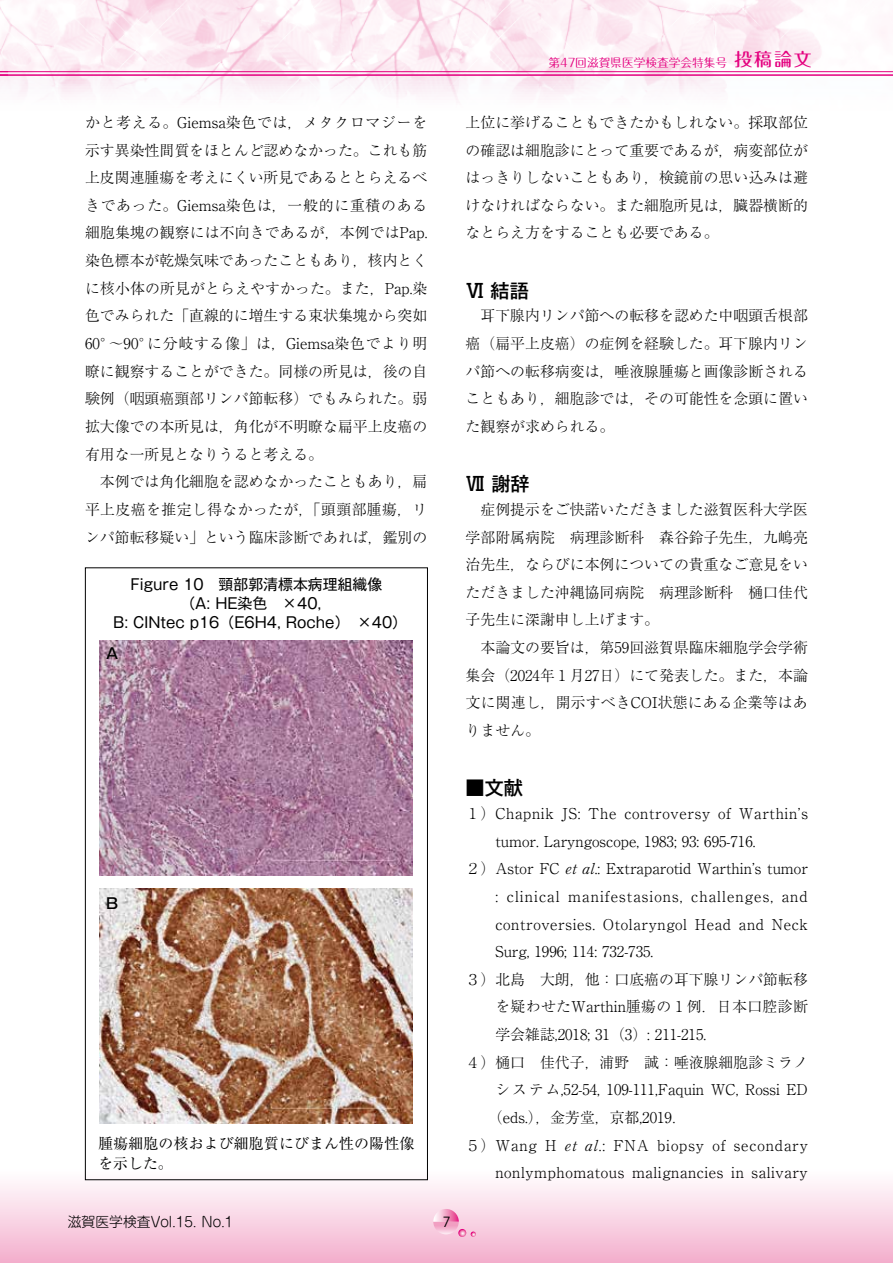
<style>
.page{position:relative;width:893px;height:1263px;background:#fff}
.page>*{position:absolute;margin:0;border:0;box-sizing:border-box;transform-origin:0 0}
.t1{font:500 19.2px "Gothic MB101 Pro";color:#000}
.t2{font:300 14.85px/27.6px "Ryumin Pro";color:#000}
.t3{font:300 14.85px "Ryumin Pro";letter-spacing:.04em;color:#000}
.t4{font:14.85px/19.2px "Gothic MB101 Pro";color:#000;text-align:center}
.t5{font:300 14.85px "Ryumin Pro";letter-spacing:.07em;color:#000}
.t6{font:300 14.85px "Ryumin Pro";letter-spacing:.035em;color:#000}
.t7{font:300 14.85px "Ryumin Pro";letter-spacing:.055em;color:#000}
.t8{font:14.85px/20.2px "Ryumin Pr 6 N";letter-spacing:.01em;color:#000}
.t9{font:300 14.85px "Ryumin Pro";letter-spacing:.02em;color:#000}
.t10{font:500 14.85px "Gothic MB101 Pro";color:#000}
.t11{font:300 13.8px "Shin M Go Pro";color:#000}
.t12{font:13.8px "Koz Go Pro";color:#000}
.t13{font:11.7px "Maru Fo Pro";color:#e4007f}
.s1{font-weight:500;font-size:18px}
</style>
<div class="page">
<img style="left:0;top:0;width:886px;height:71px">
<div style="left:0;top:1167px;width:893px;height:96px;background:linear-gradient(to bottom,#fafdfc,#f5b2cf)"></div>
<hr style="left:0;top:74px;width:893px;height:2px;background:#e4007f">
<hr style="left:0;top:71px;width:893px;height:1px;background:#e4007f">
<img style="left:100px;top:641px;width:313px;height:235px">
<img style="left:100px;top:888px;width:313px;height:236px">
<svg style="left:433px;top:1209px;width:43px;height:28px"></svg>
<p class="t13" style="left:548px;top:53px;width:265px">第47回滋賀県医学検査学会特集号 <span class="s1">投稿論文</span></p>
<p class="t2" style="left:85px;top:107px;width:344px">かと考える。Giemsa染色では，メタクロマジーを示す異染性間質をほとんど認めなかった。これも筋上皮関連腫瘍を考えにくい所見であるととらえるべきであった。Giemsa染色は，一般的に重積のある細胞集塊の観察には不向きであるが，本例ではPap.染色標本が乾燥気味であったこともあり，核内とくに核小体の所見がとらえやすかった。また，Pap.染色でみられた「直線的に増生する束状集塊から突如<br>60°～90°に分岐する像」は，Giemsa染色でより明瞭に観察することができた。同様の所見は，後の自験例（咽頭癌頸部リンパ節転移）でもみられた。弱拡大像での本所見は，角化が不明瞭な扁平上皮癌の有用な一所見となりうると考える。<br>　本例では角化細胞を認めなかったこともあり，扁平上皮癌を推定し得なかったが，「頭頸部腫瘍，リンパ節転移疑い」という臨床診断であれば，鑑別の</p>
<p class="t2" style="left:466px;top:107px;width:344px;text-align:justify">上位に挙げることもできたかもしれない。採取部位の確認は細胞診にとって重要であるが，病変部位がはっきりしないこともあり，検鏡前の思い込みは避けなければならない。また細胞所見は，臓器横断的なとらえ方をすることも必要である。</p>
<p class="t1" style="left:465px;top:274px;width:65px">Ⅵ 結語</p>
<p class="t2" style="left:466px;top:301px;width:344px;text-align:justify">　耳下腺内リンパ節への転移を認めた中咽頭舌根部癌（扁平上皮癌）の症例を経験した。耳下腺内リンパ節への転移病変は，唾液腺腫瘍と画像診断されることもあり，細胞診では，その可能性を念頭に置いた観察が求められる。</p>
<p class="t1" style="left:466px;top:468px;width:65px">Ⅶ 謝辞</p>
<p class="t2" style="left:466px;top:494px;width:344px">　症例提示をご快諾いただきました滋賀医科大学医学部附属病院　病理診断科　森谷鈴子先生，九嶋亮治先生，ならびに本例についての貴重なご意見をいただきました沖縄協同病院　病理診断科　樋口佳代子先生に深謝申し上げます。<br>　本論文の要旨は，第59回滋賀県臨床細胞学会学術集会（2024年１月27日）にて発表した。また，本論文に関連し，開示すべきCOI状態にある企業等はありません。</p>
<p class="t4" style="left:113px;top:572px;width:296px">Figure 10　頸部郭清標本病理組織像<br>（A: HE染色　×40，<br>B: CINtec p16（E6H4, Roche）　×40）</p>
<p class="t10" style="left:106px;top:641px;width:14px">A</p>
<p class="t10" style="left:106px;top:891px;width:14px">B</p>
<p class="t8" style="left:98px;top:1132px;width:317px">腫瘍細胞の核および細胞質にびまん性の陽性像を示した。</p>
<p class="t11" style="left:68px;top:1210px;width:167px">滋賀医学検査Vol.15. No.1</p>
<p class="t12" style="left:443px;top:1213px;width:9px">7</p>
<p class="t1" style="left:466px;top:772px;width:59px">■文献</p>
<p class="t3" style="left:466px;top:802px;width:344px">１）Chapnik JS: The controversy of Warthin’s</p>
<p class="t2" style="left:495px;top:826px;width:262px">tumor. Laryngoscope, 1983; 93: 695-716.</p>
<p class="t2" style="left:466px;top:854px;width:344px">２）Astor FC et al.: Extraparotid Warthin’s tumor</p>
<p class="t5" style="left:495px;top:885px;width:314px">: clinical manifestasions, challenges, and</p>
<p class="t3" style="left:495px;top:912px;width:314px">controversies. Otolaryngol Head and Neck</p>
<p class="t2" style="left:495px;top:936px;width:159px">Surg, 1996; 114: 732-735.</p>
<p class="t2" style="left:466px;top:964px;width:344px">３）北島　大朗，他：口底癌の耳下腺リンパ節転移</p>
<p class="t9" style="left:495px;top:995px;width:314px">を疑わせたWarthin腫瘍の１例．日本口腔診断</p>
<p class="t2" style="left:495px;top:1019px;width:212px">学会雑誌,2018; 31（3）: 211-215.</p>
<p class="t2" style="left:466px;top:1047px;width:344px">４）樋口　佳代子，浦野　誠：唾液腺細胞診ミラノ</p>
<p class="t2" style="left:495px;top:1075px;width:314px">システム,52-54, 109-111,Faquin WC, Rossi ED</p>
<p class="t2" style="left:488px;top:1102px;width:200px">（eds.），金芳堂，京都,2019．</p>
<p class="t7" style="left:466px;top:1133px;width:344px">５）Wang H et al.: FNA biopsy of secondary</p>
<p class="t6" style="left:495px;top:1161px;width:314px">nonlymphomatous malignancies in salivary</p>
</div>
